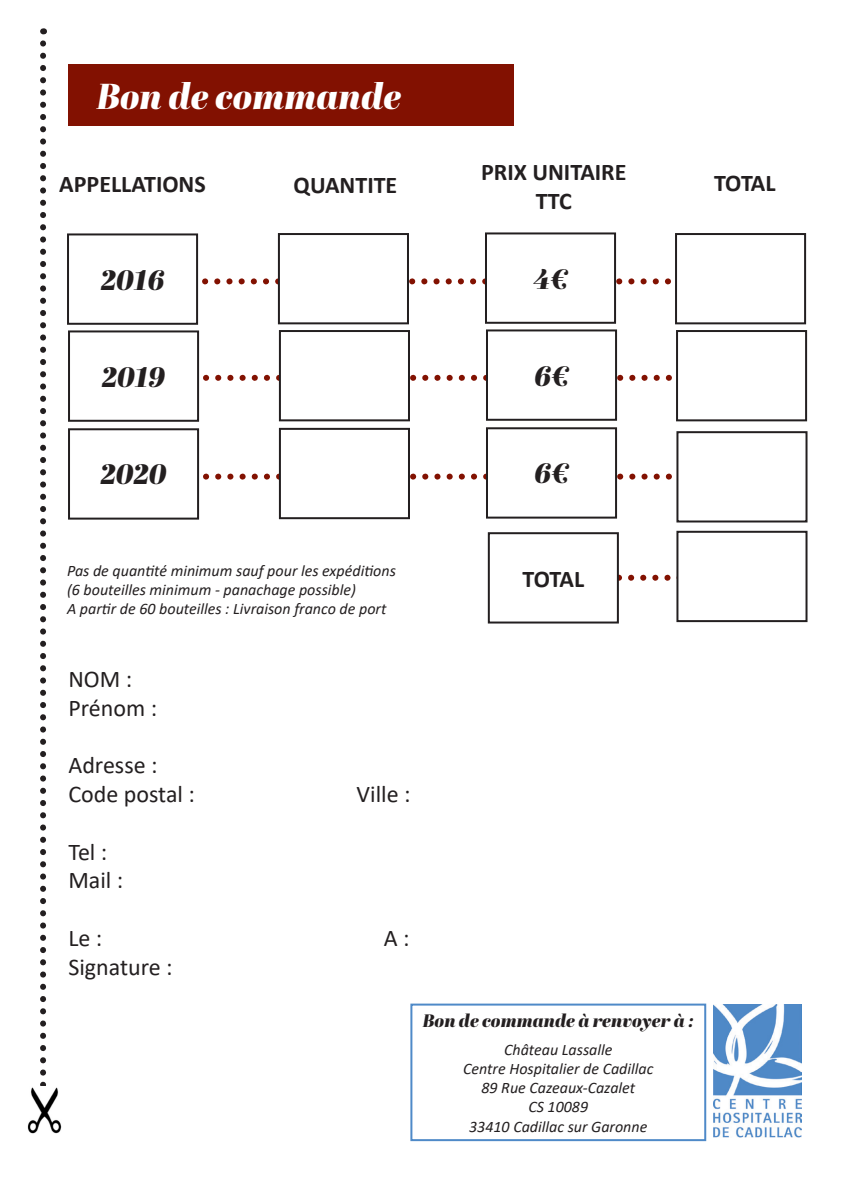
<style>
.page{position:relative;width:857px;height:1191px;background:#fff}
.page>*{position:absolute;margin:0;border:0;box-sizing:border-box;transform-origin:0 0}
.t1{font:italic 36px "Abril Fatface";color:#fff}
.t2{font:italic 28px "Abril Fatface";color:#231f20}
.t3{font:24px/28.8px "Calibri";color:#231f20}
.t4{font:700 24px/28.8px "Calibri";color:#231f20;text-align:center}
.t5{font:italic 18px "Abril Fatface";color:#231f20}
.t6{font:italic 16px/19.2px "Calibri";color:#231f20}
</style>
<div class="page">
<svg style="left:618px;top:575px;width:53px;height:6px"></svg>
<svg style="left:199px;top:473px;width:473px;height:6px"></svg>
<svg style="left:199px;top:375px;width:473px;height:6px"></svg>
<svg style="left:198px;top:278px;width:473px;height:6px"></svg>
<div style="left:67px;top:233px;width:131px;height:92px;border:2px solid #231f20"></div>
<div style="left:486px;top:233px;width:129px;height:90px;background:#fff"></div>
<div style="left:485px;top:232px;width:131px;height:92px;border:2px solid #231f20"></div>
<div style="left:675px;top:233px;width:131px;height:91px;border:2px solid #231f20"></div>
<div style="left:68px;top:330px;width:131px;height:92px;border:2px solid #231f20"></div>
<div style="left:280px;top:331px;width:129px;height:89px;background:#fff"></div>
<div style="left:279px;top:330px;width:131px;height:91px;border:2px solid #231f20"></div>
<div style="left:487px;top:330px;width:129px;height:90px;background:#fff"></div>
<div style="left:486px;top:329px;width:131px;height:92px;border:2px solid #231f20"></div>
<div style="left:676px;top:330px;width:131px;height:91px;border:2px solid #231f20"></div>
<div style="left:68px;top:428px;width:131px;height:91px;border:2px solid #231f20"></div>
<div style="left:280px;top:429px;width:129px;height:89px;background:#fff"></div>
<div style="left:279px;top:428px;width:131px;height:91px;border:2px solid #231f20"></div>
<div style="left:487px;top:428px;width:129px;height:89px;background:#fff"></div>
<div style="left:486px;top:427px;width:131px;height:91px;border:2px solid #231f20"></div>
<div style="left:676px;top:431px;width:131px;height:91px;border:2px solid #231f20"></div>
<div style="left:488px;top:532px;width:130px;height:91px;border:2px solid #231f20"></div>
<div style="left:676px;top:531px;width:131px;height:91px;border:2px solid #231f20"></div>
<div style="left:279px;top:234px;width:129px;height:89px;background:#fff"></div>
<div style="left:278px;top:233px;width:131px;height:91px;border:2px solid #231f20"></div>
<svg style="left:40px;top:43px;width:6px;height:1043px"></svg>
<img style="left:27px;top:1087px;width:34px;height:46px">
<img style="left:713px;top:1004px;width:88px;height:133px">
<div style="left:68px;top:64px;width:446px;height:62px;background:#821101"></div>
<div style="left:410px;top:1003px;width:296px;height:138px;border:2px solid #4f8ac8"></div>
<h1 class="t1" style="left:97px;top:70px;width:306px">Bon de commande</h1>
<h3 class="t4" style="left:59px;top:169px;width:148px">APPELLATIONS</h3>
<h3 class="t4" style="left:293px;top:170px;width:105px">QUANTITE</h3>
<h3 class="t4" style="left:481px;top:157px;width:147px">PRIX UNITAIRE<br>TTC</h3>
<h3 class="t4" style="left:714px;top:168px;width:63px">TOTAL</h3>
<h2 class="t2" style="left:101px;top:260px;width:65px">2016</h2>
<h2 class="t2" style="left:533px;top:259px;width:36px">4€</h2>
<h2 class="t2" style="left:102px;top:357px;width:65px">2019</h2>
<h2 class="t2" style="left:534px;top:356px;width:36px">6€</h2>
<h2 class="t2" style="left:100px;top:454px;width:68px">2020</h2>
<h2 class="t2" style="left:534px;top:453px;width:36px">6€</h2>
<p class="t6" style="left:67px;top:560px;width:330px">Pas de quantité minimum sauf pour les expéditions (6 bouteilles minimum - panachage possible)<br>A partir de 60 bouteilles : Livraison franco de port</p>
<h3 class="t4" style="left:522px;top:564px;width:63px">TOTAL</h3>
<h3 class="t3" style="left:68px;top:664px;width:90px">NOM :<br>Prénom :</h3>
<h3 class="t3" style="left:68px;top:750px;width:128px">Adresse :<br>Code postal :</h3>
<h3 class="t3" style="left:68px;top:836px;width:56px">Tel :<br>Mail :</h3>
<h3 class="t3" style="left:356px;top:779px;width:55px">Ville :</h3>
<h3 class="t3" style="left:68px;top:923px;width:35px">Le :</h3>
<h3 class="t3" style="left:384px;top:923px;width:27px">A :</h3>
<h3 class="t3" style="left:68px;top:952px;width:106px">Signature :</h3>
<p class="t5" style="left:423px;top:1007px;width:272px">Bon de commande à renvoyer à :</p>
<p class="t6" style="left:463px;top:1039px;width:192px;text-align:center">Château Lassalle<br>Centre Hospitalier de Cadillac<br>89 Rue Cazeaux-Cazalet<br>CS 10089<br>33410 Cadillac sur Garonne</p>
</div>
